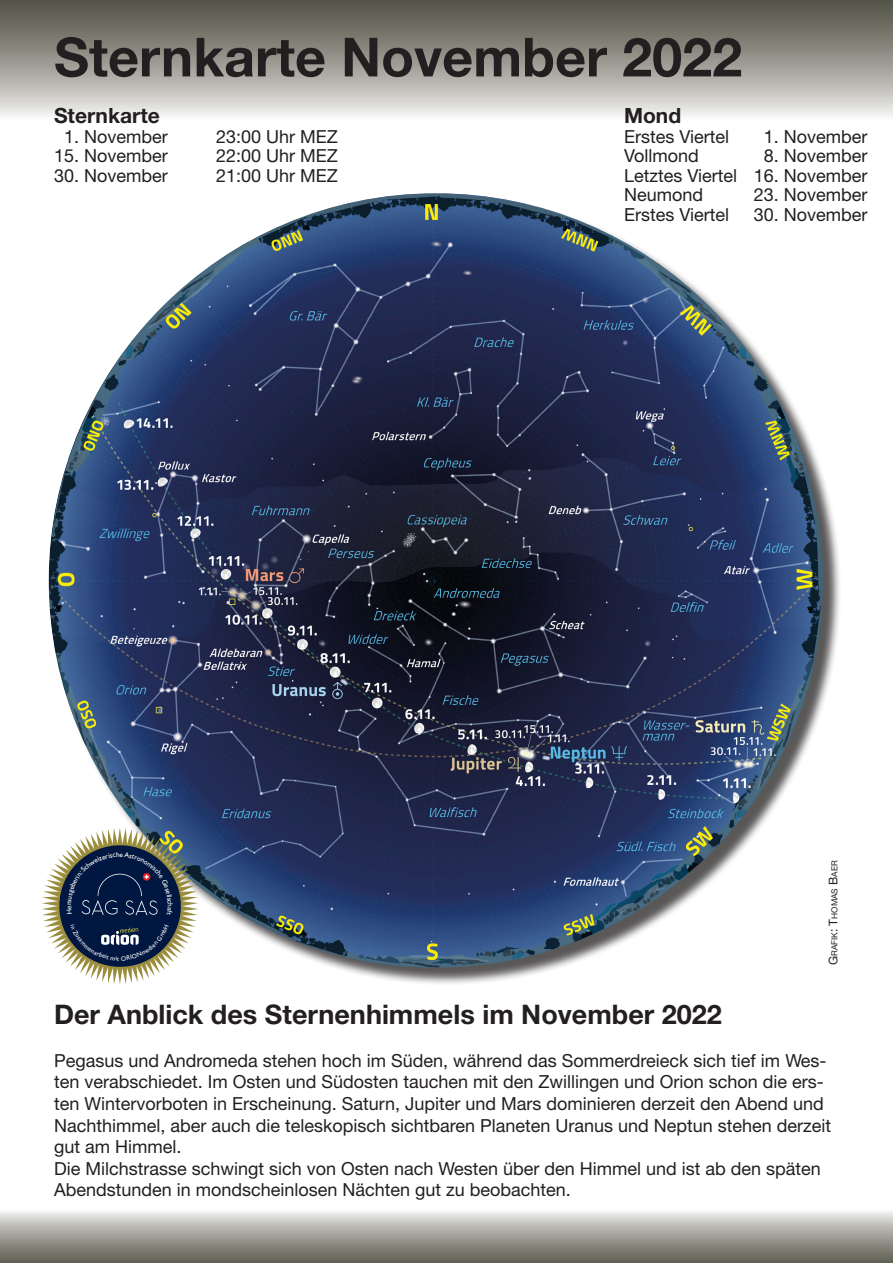
<style>
.page{position:relative;width:893px;height:1263px;background:#fff}
.page>*{position:absolute;margin:0;border:0;box-sizing:border-box;transform-origin:0 0}
.t1{font:700 54px "Helvetica Neue";color:#231f20}
.t2{font:700 27px "Helvetica Neue";color:#231f20}
.t3{font:700 21px "Helvetica Neue";color:#231f20}
.t4{font:18px/21.6px "Helvetica Neue";color:#231f20}
.t5{font:8.4px "Helvetica Neue";color:#231f20}
.t6{font:7.35px "Gill Sans Std";color:#fff}
.s1{font-size:12px}
</style>
<div class="page">
<div style="left:0;top:0;width:893px;height:119px;background:linear-gradient(to bottom,#4a4a3c,#edecea)"></div>
<div style="left:0;top:1209px;width:893px;height:54px;background:linear-gradient(to bottom,#f1efed,#5c5b4f)"></div>
<div style="left:51px;top:196px;width:790px;height:790px;background:#231f20;opacity:.75"></div>
<img style="left:49px;top:193px;width:774px;height:775px;border-radius:387px">
<svg style="left:42px;top:828px;width:156px;height:156px"></svg>
<p class="t1" style="left:54px;top:24px;width:690px">Sternkarte November 2022</p>
<p class="t3" style="left:54px;top:103px;width:107px">Sternkarte</p>
<p class="t3" style="left:624px;top:103px;width:59px">Mond</p>
<p class="t4" style="left:64px;top:125px;width:105px">1. November</p>
<p class="t4" style="left:216px;top:125px;width:123px">23:00 Uhr MEZ</p>
<p class="t4" style="left:624px;top:125px;width:106px">Erstes Viertel</p>
<p class="t4" style="left:54px;top:145px;width:115px">15. November</p>
<p class="t4" style="left:216px;top:145px;width:123px">22:00 Uhr MEZ</p>
<p class="t4" style="left:624px;top:145px;width:76px">Vollmond</p>
<p class="t4" style="left:54px;top:164px;width:115px">30. November</p>
<p class="t4" style="left:216px;top:164px;width:123px">21:00 Uhr MEZ</p>
<p class="t4" style="left:624px;top:164px;width:114px">Letztes Viertel</p>
<p class="t4" style="left:624px;top:184px;width:81px">Neumond</p>
<p class="t4" style="left:624px;top:203px;width:106px">Erstes Viertel</p>
<p class="t4" style="left:764px;top:125px;width:105px">1. November</p>
<p class="t4" style="left:764px;top:145px;width:105px">8. November</p>
<p class="t4" style="left:754px;top:164px;width:115px">16. November</p>
<p class="t4" style="left:754px;top:184px;width:115px">23. November</p>
<p class="t4" style="left:754px;top:203px;width:115px">30. November</p>
<p class="t6" style="left:174px;top:903px;width:5px;rotate:90deg">h</p>
<p class="t5" style="left:830px;top:965px;width:107px;rotate:-90deg"><span class="s1">G</span>rafik<span class="s1">: T</span>homas <span class="s1">B</span>aer</p>
<p class="t2" style="left:54px;top:997px;width:669px">Der Anblick des Sternenhimmels im November 2022</p>
<p class="t4" style="left:54px;top:1049px;width:779px">Pegasus und Andromeda stehen hoch im Süden, während das Sommerdreieck sich tief im Wes&shy;ten verabschiedet. Im Osten und Südosten tauchen mit den Zwillingen und Orion schon die ers&shy;ten Wintervorboten in Erscheinung. Saturn, Jupiter und Mars dominieren derzeit den Abend und Nachthimmel, aber auch die teleskopisch sichtbaren Planeten Uranus und Neptun stehen derzeit gut am Himmel.</p>
<p class="t4" style="left:54px;top:1157px;width:768px">Die Milchstrasse schwingt sich von Osten nach Westen über den Himmel und ist ab den späten<br>Abendstunden in mondscheinlosen Nächten gut zu beobachten.</p>
</div>
